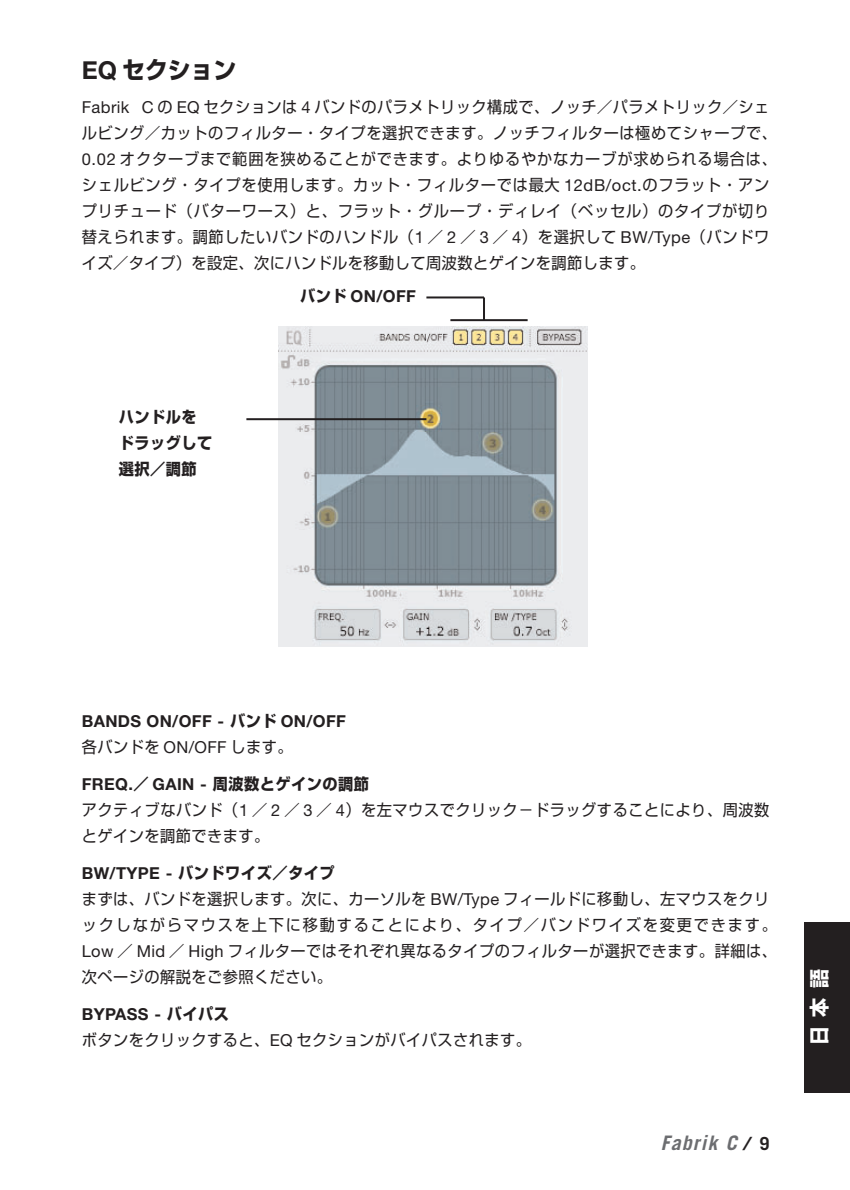
<style>
.page{position:relative;width:850px;height:1190px;background:#fff}
.page>*{position:absolute;margin:0;border:0;box-sizing:border-box;transform-origin:0 0}
.t1{font:700 24px "Shin Go";color:#231f20;scale:.95 1}
.t2{font:italic 700 20px "Trade Gothic";color:#6c6d70}
.t3{font:700 20px "Shin Go";color:#fff;scale:.95 1}
.t4{font:700 16.4px "Helvetica Neue";letter-spacing:.02em;color:#231f20}
.t5{font:16px/26px "Shin Go";letter-spacing:.035em;color:#231f20;scale:.95 1}
.t6{font:700 16px/26px "Shin Go";letter-spacing:.035em;color:#231f20;scale:.95 1}
.s1{font-family:"Helvetica Neue";font-size:24.8px}
.s2{font-family:"Helvetica Neue";font-size:16.4px}
.s3{font-family:"Shin Go";font-size:16px}
.s4{font-family:"Helvetica Neue";font-weight:700;font-size:16.4px}
.s5{font-weight:700}
.s6{font-size:18px;color:#231f20}
.s7{font-style:normal;font-size:18px;color:#231f20}
</style>
<div class="page">
<div style="left:804px;top:922px;width:46px;height:170px;background:#231f20"></div>
<img style="left:278px;top:326px;width:310px;height:321px">
<hr style="left:450px;top:319px;width:78px;height:2px;background:#231f20">
<hr style="left:426px;top:296px;width:58px;height:2px;background:#231f20">
<hr style="left:483px;top:297px;width:2px;height:23px;background:#231f20">
<hr style="left:246px;top:418px;width:180px;height:2px;background:#231f20">
<h1 class="t1" style="left:82px;top:61px;width:164px"><span class="s1">EQ</span> セクション</h1>
<p class="t5" style="left:82px;top:96px;width:733px"><span class="s2">Fabrik C</span> の <span class="s2">EQ</span> セクションは <span class="s2">4</span> バンドのパラメトリック構成で、ノッチ／パラメトリック／シェルビング／カットのフィルター・タイプを選択できます。ノッチフィルターは極めてシャープで、<span class="s2">0.02</span> オクターブまで範囲を狭めることができます。よりゆるやかなカーブが求められる場合は、シェルビング・タイプを使用します。カット・フィルターでは最大 <span class="s2">12dB/oct.</span>のフラット・アンプリチュード（バターワース）と、フラット・グループ・ディレイ（ベッセル）のタイプが切り替えられます。調節したいバンドのハンドル（<span class="s2">1</span> ／ <span class="s2">2</span> ／ <span class="s2">3</span> ／ <span class="s2">4</span>）を選択して <span class="s2">BW/Type</span>（バンドワイズ／タイプ）を設定、次にハンドルを移動して周波数とゲインを調節します。</p>
<p class="t6" style="left:119px;top:406px;width:100px">ハンドルをドラッグして選択／調節</p>
<p class="t4" style="left:300px;top:290px;width:117px"><span class="s3">バンド</span> ON/OFF</p>
<p class="t4" style="left:82px;top:715px;width:266px">BANDS ON/OFF - <span class="s3">バンド</span> ON/OFF</p>
<p class="t5" style="left:82px;top:736px;width:224px">各バンドを <span class="s2">ON/OFF</span> します。</p>
<p class="t5" style="left:82px;top:773px;width:725px"><span class="s4">FREQ.</span><span class="s5">／</span> <span class="s4">GAIN -</span> <span class="s5">周波数とゲインの調節<br></span>アクティブなバンド（<span class="s2">1</span> ／ <span class="s2">2</span> ／ <span class="s2">3</span> ／ <span class="s2">4</span>）を左マウスでクリック－ドラッグすることにより、周波数とゲインを調節できます。</p>
<p class="t5" style="left:82px;top:862px;width:733px"><span class="s4">BW/TYPE -</span> <span class="s5">バンドワイズ／タイプ<br></span>まずは、バンドを選択します。次に、カーソルを <span class="s2">BW/Type</span> フィールドに移動し、左マウスをクリックしながらマウスを上下に移動することにより、タイプ／バンドワイズを変更できます。<span class="s2">Low</span> ／ <span class="s2">Mid</span> ／ <span class="s2">High</span> フィルターではそれぞれ異なるタイプのフィルターが選択できます。詳細は、次ページの解説をご参照ください。</p>
<p class="t4" style="left:82px;top:1008px;width:149px">BYPASS - <span class="s3">バイパス</span></p>
<p class="t5" style="left:82px;top:1029px;width:474px">ボタンをクリックすると、<span class="s2">EQ</span> セクションがバイパスされます。</p>
<p class="t2" style="left:661px;top:1136px;width:110px">Fabrik C <span class="s6">/</span> <span class="s7">9</span></p>
<p class="t3" style="left:812px;top:1045px;width:81px;rotate:-90deg">日本語</p>
</div>
